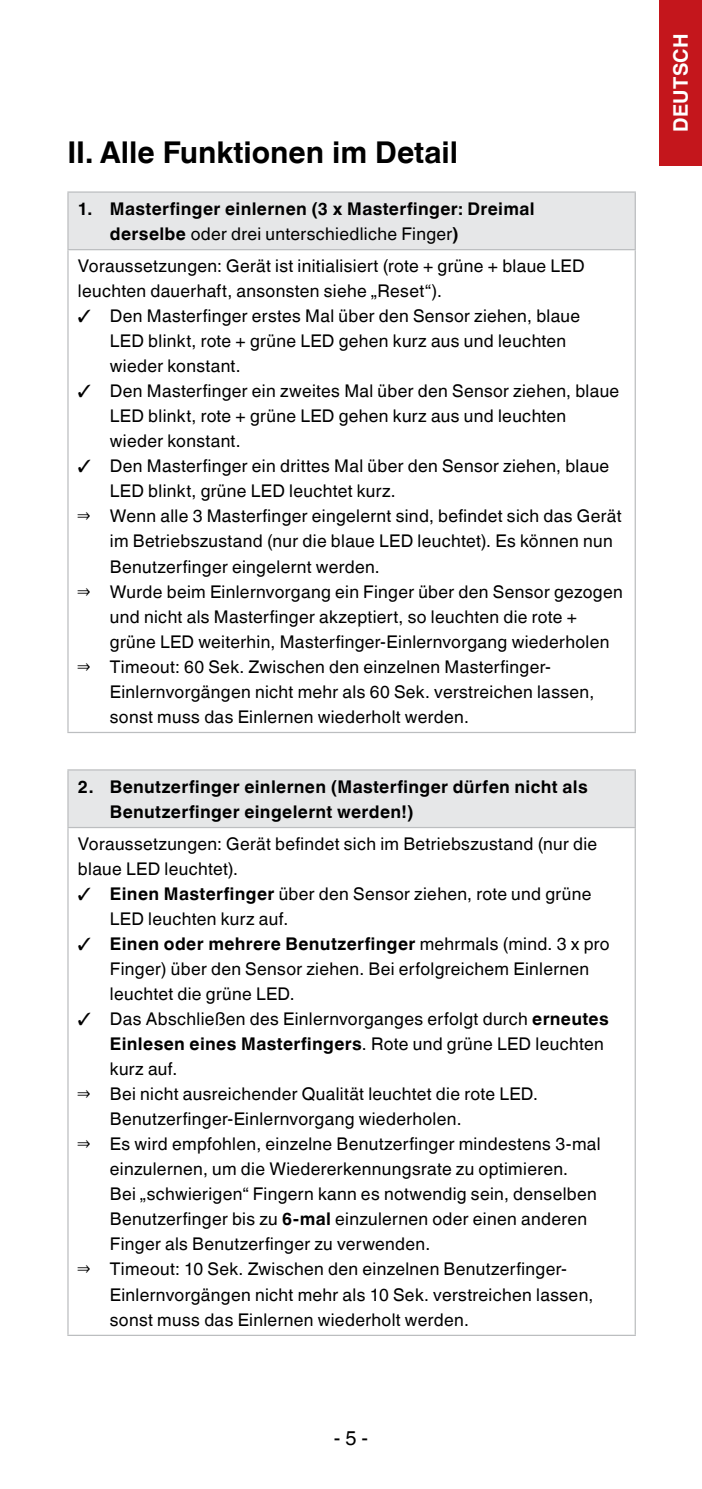
<style>
.page{position:relative;width:702px;height:1489px;background:#fff}
.page>*{position:absolute;margin:0;border:0;box-sizing:border-box;transform-origin:0 0}
.t1{font:700 30px "Helvetica Linotype";color:#000}
.t2{font:700 20px "Helvetica Linotype";letter-spacing:.015em;color:#fff}
.t3{font:20px "Helvetica Linotype";color:#000}
.t4{font:17.5px/25px "Helvetica Linotype";letter-spacing:.02em;color:#000}
.t5{font:700 17.5px/25px "Helvetica Linotype";letter-spacing:.02em;color:#000}
.s1{font-weight:400}
.s2{font-weight:700}
</style>
<div class="page">
<div style="left:68px;top:192px;width:567px;height:58px;background:#e6e7e8"></div>
<hr style="left:67px;top:193px;width:2px;height:56px;background:#bcbec0">
<hr style="left:634px;top:193px;width:2px;height:56px;background:#bcbec0">
<hr style="left:67px;top:191px;width:569px;height:2px;background:#bcbec0">
<hr style="left:67px;top:250px;width:2px;height:481px;background:#bcbec0">
<hr style="left:634px;top:250px;width:2px;height:481px;background:#bcbec0">
<hr style="left:67px;top:249px;width:569px;height:1px;background:#bcbec0">
<hr style="left:67px;top:731px;width:569px;height:2px;background:#bcbec0">
<div style="left:68px;top:770px;width:567px;height:57px;background:#e6e7e8"></div>
<hr style="left:67px;top:770px;width:2px;height:56px;background:#bcbec0">
<hr style="left:634px;top:770px;width:2px;height:56px;background:#bcbec0">
<hr style="left:67px;top:769px;width:569px;height:1px;background:#bcbec0">
<hr style="left:67px;top:828px;width:2px;height:506px;background:#bcbec0">
<hr style="left:634px;top:828px;width:2px;height:506px;background:#bcbec0">
<hr style="left:67px;top:826px;width:569px;height:2px;background:#bcbec0">
<hr style="left:67px;top:1334px;width:569px;height:1px;background:#bcbec0">
<div style="left:659px;top:0;width:43px;height:165px;background:#c4161c"></div>
<h1 class="t1" style="left:67px;top:135px;width:392px">II. Alle Funktionen im Detail</h1>
<p class="t5" style="left:110px;top:196px;width:426px;text-indent:-32px">1. Masterfinger einlernen (3 x Masterfinger: Dreimal derselbe <span class="s1">oder drei unterschiedliche Finger</span>)</p>
<p class="t4" style="left:78px;top:254px;width:508px">Voraussetzungen: Gerät ist initialisiert (rote + grüne + blaue LED leuchten dauerhaft, ansonsten siehe „Reset“).</p>
<p class="t4" style="left:110px;top:304px;width:472px;text-indent:-32px">✓ Den Masterfinger erstes Mal über den Sensor ziehen, blaue<br>LED blinkt, rote + grüne LED gehen kurz aus und leuchten wieder konstant.</p>
<p class="t4" style="left:110px;top:379px;width:511px;text-indent:-32px">✓ Den Masterfinger ein zweites Mal über den Sensor ziehen, blaue<br>LED blinkt, rote + grüne LED gehen kurz aus und leuchten wieder konstant.</p>
<p class="t4" style="left:78px;top:454px;width:532px">✓ Den Masterfinger ein drittes Mal über den Sensor ziehen, blaue</p>
<p class="t4" style="left:110px;top:479px;width:287px">LED blinkt, grüne LED leuchtet kurz.</p>
<p class="t4" style="left:78px;top:504px;width:545px"><span class="s2">⇒</span> Wenn alle 3 Masterfinger eingelernt sind, befindet sich das Gerät</p>
<p class="t4" style="left:110px;top:529px;width:504px">im Betriebszustand (nur die blaue LED leuchtet). Es können nun</p>
<p class="t4" style="left:110px;top:554px;width:271px">Benutzerfinger eingelernt werden.</p>
<p class="t4" style="left:78px;top:579px;width:546px"><span class="s2">⇒</span> Wurde beim Einlernvorgang ein Finger über den Sensor gezogen</p>
<p class="t4" style="left:110px;top:604px;width:468px">und nicht als Masterfinger akzeptiert, so leuchten die rote +</p>
<p class="t4" style="left:110px;top:629px;width:501px">grüne LED weiterhin, Masterfinger-Einlernvorgang wiederholen</p>
<p class="t4" style="left:78px;top:654px;width:474px"><span class="s2">⇒</span> Timeout: 60 Sek. Zwischen den einzelnen Masterfinger-</p>
<p class="t4" style="left:110px;top:679px;width:486px">Einlernvorgängen nicht mehr als 60 Sek. verstreichen lassen,</p>
<p class="t4" style="left:110px;top:704px;width:360px">sonst muss das Einlernen wiederholt werden.</p>
<p class="t5" style="left:110px;top:774px;width:479px;text-indent:-32px">2. Benutzerfinger einlernen (Masterfinger dürfen nicht als<br>Benutzerfinger eingelernt werden!)</p>
<p class="t4" style="left:78px;top:831px;width:520px">Voraussetzungen: Gerät befindet sich im Betriebszustand (nur die blaue LED leuchtet).</p>
<p class="t4" style="left:110px;top:881px;width:483px;text-indent:-32px">✓ <span class="s2">Einen Masterfinger</span> über den Sensor ziehen, rote und grüne<br>LED leuchten kurz auf.</p>
<p class="t4" style="left:110px;top:931px;width:501px;text-indent:-32px">✓ <span class="s2">Einen oder mehrere Benutzerfinger</span> mehrmals (mind. 3 x pro<br>Finger) über den Sensor ziehen. Bei erfolgreichem Einlernen leuchtet die grüne LED.</p>
<p class="t4" style="left:78px;top:1006px;width:532px">✓ Das Abschließen des Einlernvorganges erfolgt durch <span class="s2">erneutes</span></p>
<p class="t5" style="left:110px;top:1031px;width:495px">Einlesen eines Masterfingers<span class="s1">. Rote und grüne LED leuchten</span></p>
<p class="t4" style="left:110px;top:1056px;width:69px">kurz auf.</p>
<p class="t4" style="left:78px;top:1081px;width:461px"><span class="s2">⇒</span> Bei nicht ausreichender Qualität leuchtet die rote LED.</p>
<p class="t4" style="left:110px;top:1106px;width:353px">Benutzerfinger-Einlernvorgang wiederholen.</p>
<p class="t4" style="left:78px;top:1131px;width:524px"><span class="s2">⇒</span> Es wird empfohlen, einzelne Benutzerfinger mindestens 3-mal</p>
<p class="t4" style="left:110px;top:1156px;width:459px">einzulernen, um die Wiedererkennungsrate zu optimieren.</p>
<p class="t4" style="left:110px;top:1181px;width:488px">Bei „schwierigen“ Fingern kann es notwendig sein, denselben</p>
<p class="t4" style="left:110px;top:1206px;width:478px">Benutzerfinger bis zu <span class="s2">6-mal</span> einzulernen oder einen anderen</p>
<p class="t4" style="left:110px;top:1231px;width:322px">Finger als Benutzerfinger zu verwenden.</p>
<p class="t4" style="left:78px;top:1256px;width:490px"><span class="s2">⇒</span> Timeout: 10 Sek. Zwischen den einzelnen Benutzerfinger-</p>
<p class="t4" style="left:110px;top:1281px;width:485px">Einlernvorgängen nicht mehr als 10 Sek. verstreichen lassen,</p>
<p class="t4" style="left:110px;top:1306px;width:360px">sonst muss das Einlernen wiederholt werden.</p>
<p class="t3" style="left:334px;top:1425px;width:36px">- 5 -</p>
<p class="t2" style="left:669px;top:132px;width:100px;rotate:-90deg">DEUTSCH</p>
</div>
